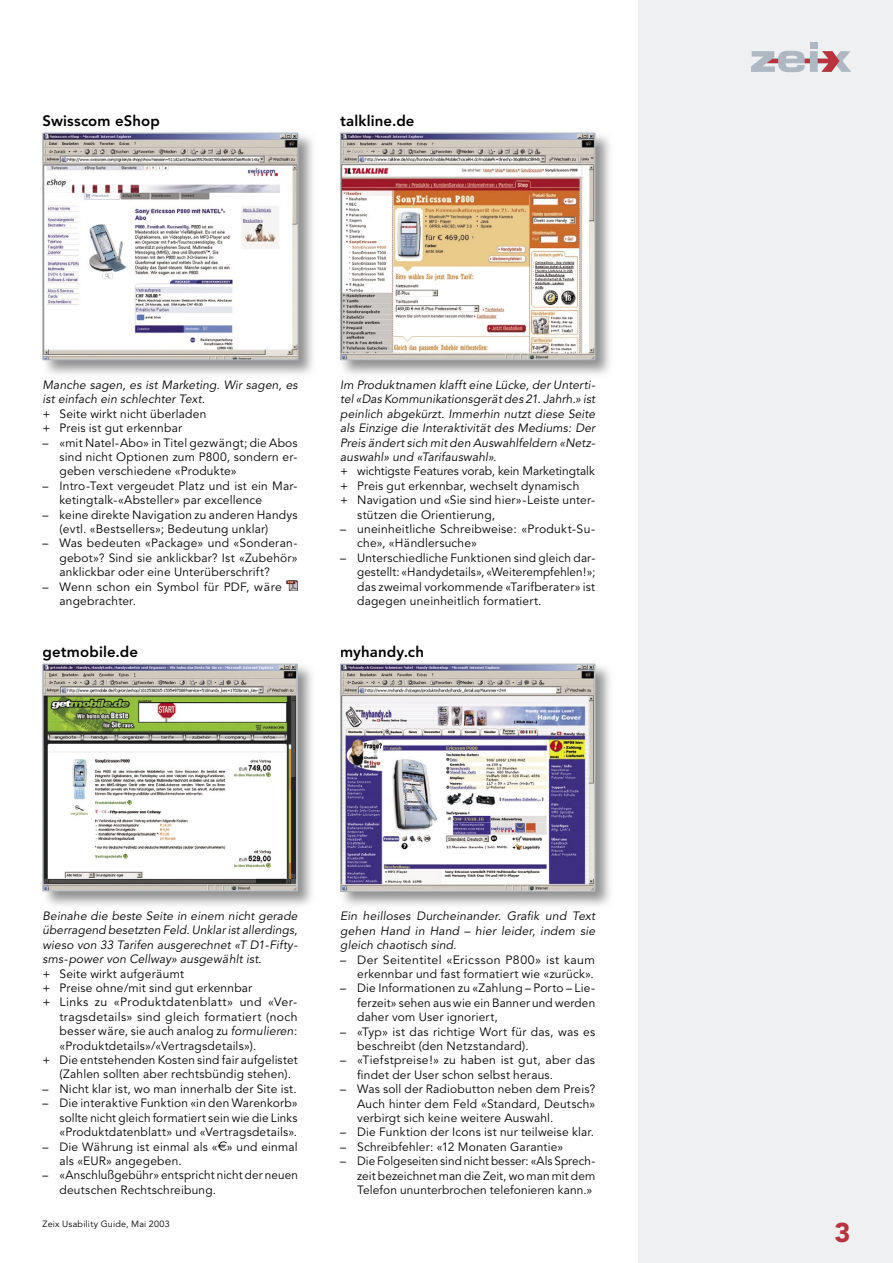
<style>
.page{position:relative;width:893px;height:1263px;background:#fff}
.page>*{position:absolute;margin:0;border:0;box-sizing:border-box;transform-origin:0 0}
.t1{font:900 27px "Avenir";color:#ba323b}
.t2{font:800 15px "Avenir";letter-spacing:.01em;color:#000}
.t3{font:12px/14.4px "Avenir";letter-spacing:.015em;color:#000}
.t4{font:italic 12px/14.4px "Avenir";letter-spacing:.015em;color:#000;text-align:justify}
.t5{font:12px "Avenir";letter-spacing:-.005em;color:#000}
.t6{font:9px "Avenir";letter-spacing:.025em;color:#000}
.s1{font-style:italic}
</style>
<div class="page">
<div style="left:638px;top:0;width:255px;height:1263px;background:#eef0f1"></div>
<div style="left:810px;top:43px;width:8px;height:6px;background:#adb8c3"></div>
<svg style="left:751px;top:51px;width:100px;height:21px"></svg>
<img style="left:42px;top:132px;width:271px;height:243px">
<img style="left:45px;top:135px;width:251px;height:223px">
<div style="left:43px;top:133px;width:255px;height:227px;border:1px solid #adb8c3"></div>
<svg style="left:287px;top:580px;width:10px;height:11px"></svg>
<img style="left:340px;top:132px;width:270px;height:243px">
<img style="left:342px;top:135px;width:251px;height:223px">
<div style="left:340px;top:133px;width:255px;height:227px;border:1px solid #adb8c3"></div>
<img style="left:42px;top:663px;width:270px;height:243px">
<img style="left:45px;top:666px;width:251px;height:223px">
<div style="left:43px;top:664px;width:255px;height:227px;border:1px solid #adb8c3"></div>
<svg style="left:218px;top:1141px;width:9px;height:10px"></svg>
<img style="left:340px;top:663px;width:270px;height:243px">
<img style="left:342px;top:666px;width:251px;height:223px">
<div style="left:340px;top:664px;width:255px;height:227px;border:1px solid #adb8c3"></div>
<p class="t2" style="left:43px;top:112px;width:119px">Swisscom eShop</p>
<p class="t2" style="left:340px;top:112px;width:76px">talkline.de</p>
<p class="t4" style="left:43px;top:378px;width:257px">Manche sagen, es ist Marketing. Wir sagen, es ist einfach ein schlechter Text.</p>
<p class="t3" style="left:43px;top:407px;width:165px">+ Seite wirkt nicht überladen + Preis ist gut erkennbar</p>
<p class="t3" style="left:60px;top:436px;width:240px;text-align:justify;text-indent:-17px">– «mit Natel-Abo» in Titel gezwängt; die Abos sind nicht Optionen zum P800, sondern er&shy;geben verschiedene «Produkte»</p>
<p class="t3" style="left:60px;top:479px;width:240px;text-indent:-17px">– Intro-Text vergeudet Platz und ist ein Mar&shy;ketingtalk-«Absteller» par excellence</p>
<p class="t3" style="left:60px;top:508px;width:240px;text-indent:-17px">– keine direkte Navigation zu anderen Handys (evtl. «Bestsellers»; Bedeutung unklar)</p>
<p class="t3" style="left:60px;top:536px;width:240px;text-align:justify;text-indent:-17px">– Was bedeuten «Package» und «Sonderan&shy;gebot»? Sind sie anklickbar? Ist «Zubehör» anklickbar oder eine Unterüberschrift?</p>
<p class="t3" style="left:60px;top:580px;width:224px;text-indent:-17px">– Wenn schon ein Symbol für PDF, wäre angebrachter.</p>
<p class="t4" style="left:340px;top:378px;width:257px">Im Produktnamen klafft eine Lücke, der Unterti&shy;tel «Das Kommunikationsgerät des 21. Jahrh.» ist peinlich abgekürzt. Immerhin nutzt diese Seite als Einzige die Interaktivität des Mediums: Der Preis ändert sich mit den Auswahlfeldern «Netz&shy;auswahl» und «Tarifauswahl».</p>
<p class="t5" style="left:340px;top:464px;width:256px">+ wichtigste Features vorab, kein Marketingtalk</p>
<p class="t3" style="left:340px;top:479px;width:241px">+ Preis gut erkennbar, wechselt dynamisch</p>
<p class="t3" style="left:340px;top:493px;width:257px">+ Navigation und «Sie sind hier»-Leiste unter-</p>
<p class="t3" style="left:357px;top:508px;width:139px">stützen die Orientierung,</p>
<p class="t3" style="left:357px;top:522px;width:239px;text-indent:-17px">– uneinheitliche Schreibweise: «Produkt-Su&shy;che», «Händlersuche»</p>
<p class="t3" style="left:357px;top:551px;width:240px;text-align:justify;text-indent:-17px">– Unterschiedliche Funktionen sind gleich dar&shy;gestellt: «Handydetails», «Weiterempfehlen!»; das zweimal vorkommende «Tarifberater» ist dagegen uneinheitlich formatiert.</p>
<p class="t2" style="left:43px;top:643px;width:97px">getmobile.de</p>
<p class="t2" style="left:340px;top:643px;width:85px">myhandy.ch</p>
<p class="t4" style="left:43px;top:909px;width:257px">Beinahe die beste Seite in einem nicht gerade überragend besetzten Feld. Unklar ist allerdings, wieso von 33 Tarifen ausgerechnet «T D1-Fifty&shy;sms-power von Cellway» ausgewählt ist.</p>
<p class="t3" style="left:43px;top:967px;width:143px">+ Seite wirkt aufgeräumt</p>
<p class="t3" style="left:43px;top:981px;width:211px">+ Preise ohne/mit sind gut erkennbar</p>
<p class="t3" style="left:43px;top:995px;width:256px">+ Links zu «Produktdatenblatt» und «Ver-</p>
<p class="t3" style="left:60px;top:1010px;width:240px">tragsdetails» sind gleich formatiert (noch</p>
<p class="t3" style="left:60px;top:1024px;width:240px">besser wäre, sie auch analog zu <span class="s1">formulieren</span>:</p>
<p class="t3" style="left:60px;top:1039px;width:199px">«Produktdetails»/«Vertragsdetails»).</p>
<p class="t3" style="left:43px;top:1053px;width:257px">+ Die entstehenden Kosten sind fair aufgelistet</p>
<p class="t3" style="left:60px;top:1067px;width:233px">(Zahlen sollten aber rechtsbündig stehen).</p>
<p class="t3" style="left:43px;top:1082px;width:256px">– Nicht klar ist, wo man innerhalb der Site ist.</p>
<p class="t3" style="left:60px;top:1096px;width:240px;text-align:justify;text-indent:-17px">– Die interaktive Funktion «in den Warenkorb» sollte nicht gleich formatiert sein wie die Links «Produktdatenblatt» und «Vertragsdetails».</p>
<p class="t3" style="left:60px;top:1139px;width:240px;text-indent:-17px">– Die Währung ist einmal als « » und einmal als «EUR» angegeben.</p>
<p class="t3" style="left:60px;top:1168px;width:240px;text-indent:-17px">– «Anschlußgebühr» entspricht nicht der neuen deutschen Rechtschreibung.</p>
<p class="t4" style="left:340px;top:909px;width:257px">Ein heilloses Durcheinander. Grafik und Text gehen Hand in Hand – hier leider, indem sie gleich chaotisch sind.</p>
<p class="t3" style="left:340px;top:952px;width:256px;text-align:right">– Der Seitentitel «Ericsson P800» ist kaum erkennbar und fast formatiert wie «zurück».</p>
<p class="t3" style="left:357px;top:981px;width:240px;text-align:justify;text-indent:-17px">– Die Informationen zu «Zahlung – Porto – Lie&shy;ferzeit» sehen aus wie ein Banner und werden daher vom User ignoriert,</p>
<p class="t3" style="left:357px;top:1024px;width:240px;text-indent:-17px">– «Typ» ist das richtige Wort für das, was es beschreibt (den Netzstandard).</p>
<p class="t3" style="left:357px;top:1053px;width:239px;text-indent:-17px">– «Tiefstpreise!» zu haben ist gut, aber das findet der User schon selbst heraus.</p>
<p class="t3" style="left:357px;top:1082px;width:240px;text-align:justify;text-indent:-17px">– Was soll der Radiobutton neben dem Preis?<br>Auch hinter dem Feld «Standard, Deutsch» verbirgt sich keine weitere Auswahl.</p>
<p class="t3" style="left:340px;top:1125px;width:256px">– Die Funktion der Icons ist nur teilweise klar.</p>
<p class="t3" style="left:340px;top:1140px;width:225px">– Schreibfehler: «12 Monaten Garantie»</p>
<p class="t3" style="left:357px;top:1154px;width:240px;text-align:justify;text-indent:-17px">– Die Folgeseiten sind nicht besser: «Als Sprech&shy;zeit bezeichnet man die Zeit, wo man mit dem Telefon ununterbrochen telefonieren kann.»</p>
<p class="t6" style="left:43px;top:1219px;width:129px">Zeix Usability Guide, Mai 2003</p>
<h1 class="t1" style="left:834px;top:1216px;width:17px">3</h1>
</div>
